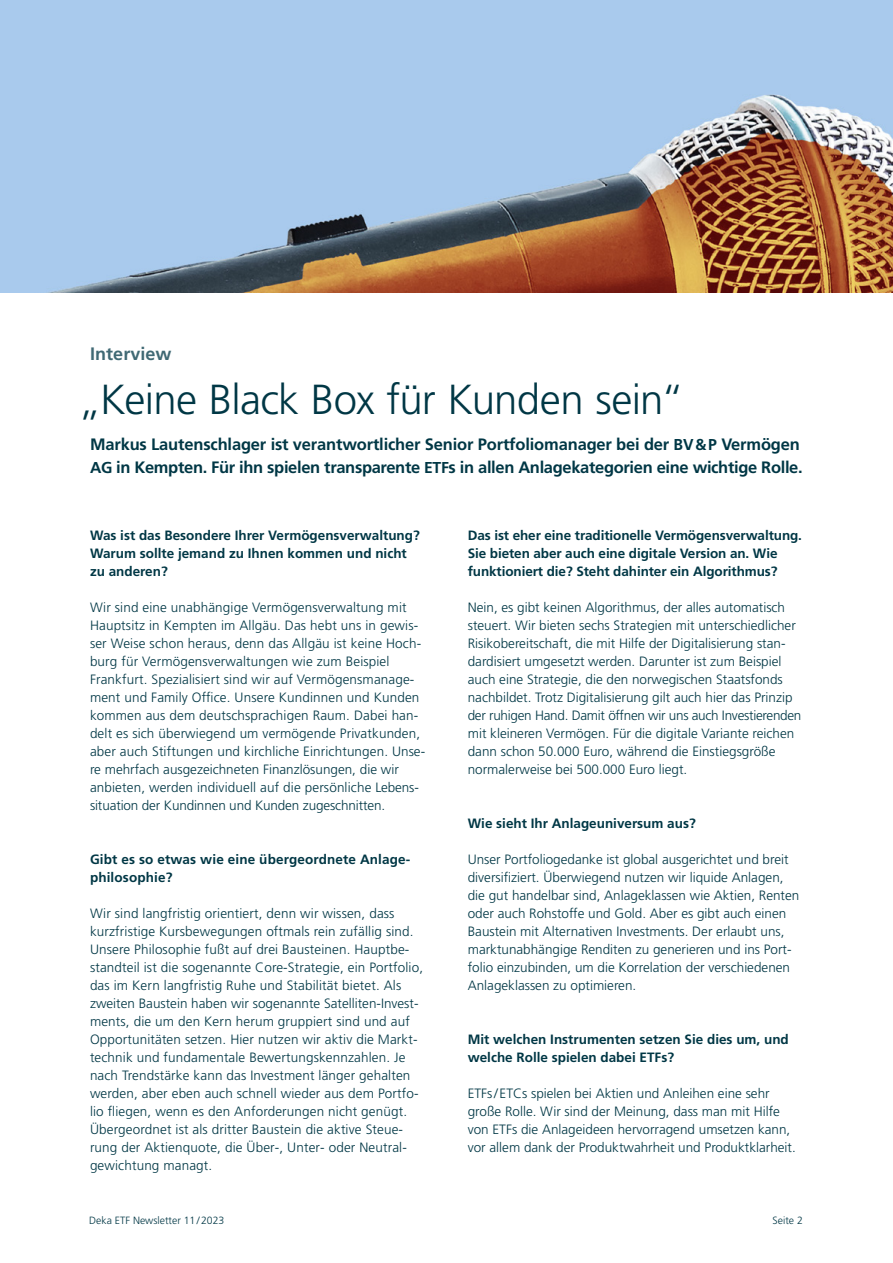
<style>
.page{position:relative;width:893px;height:1263px;background:#fff}
.page>*{position:absolute;margin:0;border:0;box-sizing:border-box;transform-origin:0 0}
.t1{font:300 42px "Deka Frutiger OTPS";letter-spacing:-.02em;color:#003745}
.t2{font:700 18px "Deka Frutiger OTPS";color:#406974}
.t3{font:700 16.5px/22.5px "Deka Frutiger OTPS";letter-spacing:-.01em;color:#003745}
.t4{font:300 13.5px/18px "Deka Frutiger OTPS";color:#003745}
.t5{font:700 13.5px/18px "Deka Frutiger OTPS";color:#003745}
.t6{font:300 10.5px "Deka Frutiger OTPS";color:#003745}
.s1{font-size:15.75px}
</style>
<div class="page">
<img style="left:0;top:0;width:893px;height:293px">
<h2 class="t2" style="left:90px;top:343px;width:83px">Interview</h2>
<h1 class="t1" style="left:78px;top:374px;width:607px">„Keine Black Box für Kunden sein“</h1>
<p class="t3" style="left:90px;top:433px;width:714px">Markus Lautenschlager ist verantwortlicher Senior Portfoliomanager bei der <span class="s1">BV&amp;P</span> Vermögen<br><span class="s1">AG</span> in Kempten. Für ihn spielen transparente <span class="s1">ETF</span>s in allen Anlagekategorien eine wichtige Rolle.</p>
<p class="t5" style="left:90px;top:526px;width:331px">Was ist das Besondere Ihrer Vermögensverwaltung?<br>Warum sollte jemand zu Ihnen kommen und nicht zu anderen?</p>
<p class="t4" style="left:90px;top:598px;width:337px">Wir sind eine unabhängige Vermögensverwaltung mit Hauptsitz in Kempten im Allgäu. Das hebt uns in gewis&shy;ser Weise schon heraus, denn das Allgäu ist keine Hoch&shy;burg für Vermögensverwaltungen wie zum Beispiel Frankfurt. Spezialisiert sind wir auf Vermögensmanage&shy;ment und Family Office. Unsere Kundinnen und Kunden kommen aus dem deutschsprachigen Raum. Dabei han&shy;delt es sich überwiegend um vermögende Privatkunden, aber auch Stiftungen und kirchliche Einrichtungen. Unse&shy;re mehrfach ausgezeichneten Finanzlösungen, die wir anbieten, werden individuell auf die persönliche Lebens&shy;situation der Kundinnen und Kunden zugeschnitten.</p>
<p class="t5" style="left:90px;top:850px;width:322px">Gibt es so etwas wie eine übergeordnete Anlage&shy;philosophie?</p>
<p class="t4" style="left:90px;top:904px;width:335px">Wir sind langfristig orientiert, denn wir wissen, dass kurzfristige Kursbewegungen oftmals rein zufällig sind.<br>Unsere Philosophie fußt auf drei Bausteinen. Hauptbe&shy;standteil ist die sogenannte Core-Strategie, ein Portfolio, das im Kern langfristig Ruhe und Stabilität bietet. Als zweiten Baustein haben wir sogenannte Satelliten-Invest&shy;ments, die um den Kern herum gruppiert sind und auf Opportunitäten setzen. Hier nutzen wir aktiv die Markt&shy;technik und fundamentale Bewertungskennzahlen. Je nach Trendstärke kann das Investment länger gehalten werden, aber eben auch schnell wieder aus dem Portfo&shy;lio fliegen, wenn es den Anforderungen nicht genügt.<br>Übergeordnet ist als dritter Baustein die aktive Steue&shy;rung der Aktienquote, die Über-, Unter- oder Neutral&shy;gewichtung managt.</p>
<p class="t5" style="left:468px;top:526px;width:336px">Das ist eher eine traditionelle Vermögensverwaltung.<br>Sie bieten aber auch eine digitale Version an. Wie funktioniert die? Steht dahinter ein Algorithmus?</p>
<p class="t4" style="left:468px;top:598px;width:335px">Nein, es gibt keinen Algorithmus, der alles automatisch steuert. Wir bieten sechs Strategien mit unterschiedlicher Risikobereitschaft, die mit Hilfe der Digitalisierung stan&shy;dardisiert umgesetzt werden. Darunter ist zum Beispiel auch eine Strategie, die den norwegischen Staatsfonds nachbildet. Trotz Digitalisierung gilt auch hier das Prinzip der ruhigen Hand. Damit öffnen wir uns auch Investierenden mit kleineren Vermögen. Für die digitale Variante reichen dann schon 50.000 Euro, während die Einstiegsgröße normalerweise bei 500.000 Euro liegt.</p>
<p class="t5" style="left:468px;top:814px;width:230px">Wie sieht Ihr Anlageuniversum aus?</p>
<p class="t4" style="left:468px;top:850px;width:333px">Unser Portfoliogedanke ist global ausgerichtet und breit diversifiziert. Überwiegend nutzen wir liquide Anlagen, die gut handelbar sind, Anlageklassen wie Aktien, Renten oder auch Rohstoffe und Gold. Aber es gibt auch einen Baustein mit Alternativen Investments. Der erlaubt uns, marktunabhängige Renditen zu generieren und ins Port&shy;folio einzubinden, um die Korrelation der verschiedenen Anlageklassen zu optimieren.</p>
<p class="t5" style="left:468px;top:1030px;width:323px">Mit welchen Instrumenten setzen Sie dies um, und welche Rolle spielen dabei ETFs?</p>
<p class="t4" style="left:468px;top:1084px;width:330px">ETFs/ETCs spielen bei Aktien und Anleihen eine sehr große Rolle. Wir sind der Meinung, dass man mit Hilfe von ETFs die Anlageideen hervorragend umsetzen kann, vor allem dank der Produktwahrheit und Produktklarheit.</p>
<p class="t6" style="left:89px;top:1214px;width:137px">Deka ETF Newsletter 11/2023</p>
<p class="t6" style="left:773px;top:1214px;width:32px">Seite 2</p>
</div>
